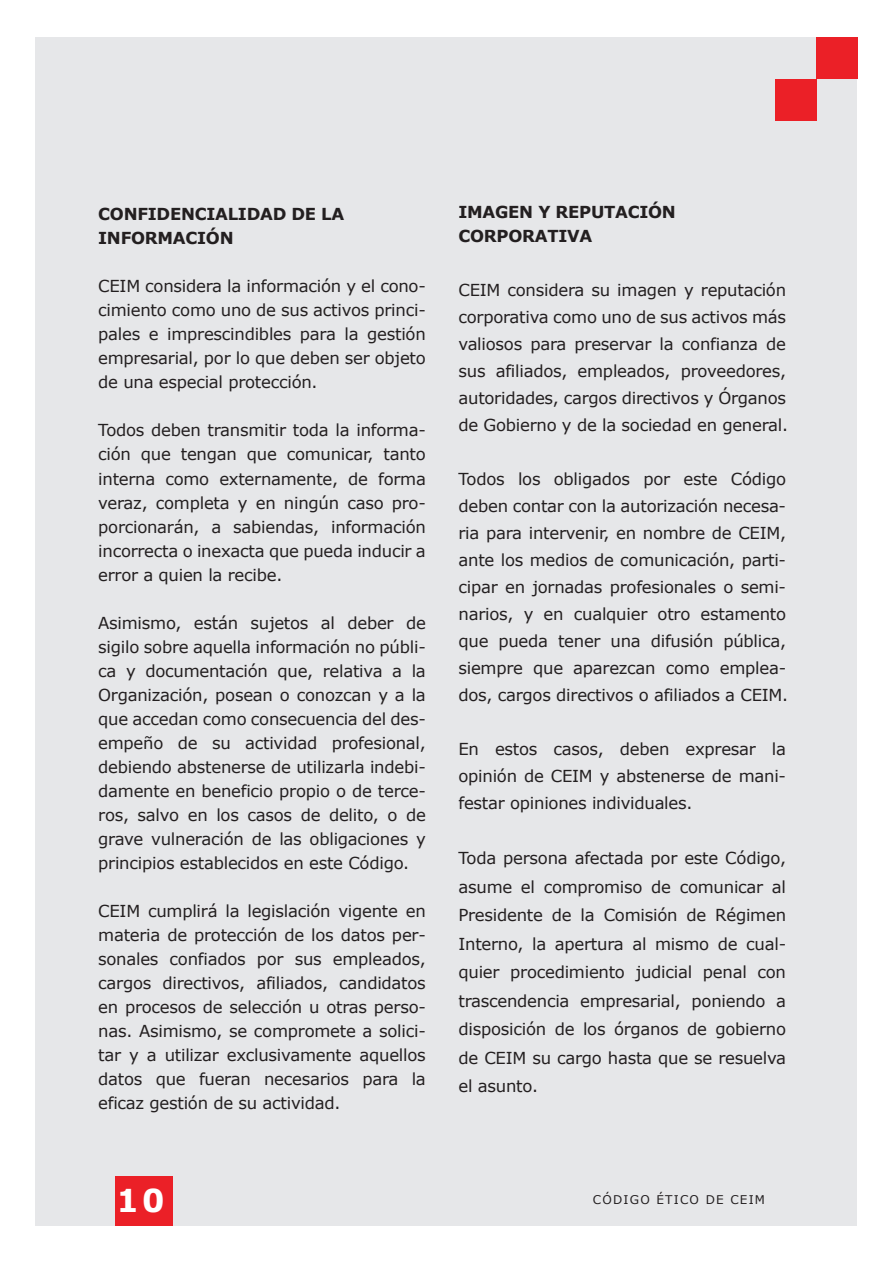
<style>
.page{position:relative;width:893px;height:1263px;background:#fff}
.page>*{position:absolute;margin:0;border:0;box-sizing:border-box;transform-origin:0 0}
.t1{font:700 31.5px "Verdana";color:#fff}
.t2{font:16.5px/24px "Verdana";letter-spacing:-.015em;color:#231f20;text-align:justify}
.t3{font:700 16.5px/24px "Verdana";letter-spacing:-.015em;color:#231f20}
.t4{font:12px "Verdana";letter-spacing:.1em;color:#231f20}
</style>
<div class="page">
<div style="left:36px;top:37px;width:821px;height:1188px;background:#e6e7e9"></div>
<div style="left:115px;top:1176px;width:57px;height:50px;background:#eb2027"></div>
<div style="left:817px;top:38px;width:41px;height:41px;background:#eb2027"></div>
<div style="left:775px;top:80px;width:41px;height:41px;background:#eb2027"></div>
<p class="t3" style="left:98px;top:203px;width:248px">CONFIDENCIALIDAD DE LA<br>INFORMACIÓN</p>
<p class="t2" style="left:98px;top:275px;width:329px">CEIM considera la información y el cono&shy;cimiento como uno de sus activos princi&shy;pales e imprescindibles para la gestión empresarial, por lo que deben ser objeto de una especial protección.</p>
<p class="t2" style="left:98px;top:419px;width:329px">Todos deben transmitir toda la informa&shy;ción que tengan que comunicar, tanto interna como externamente, de forma veraz, completa y en ningún caso pro&shy;porcionarán, a sabiendas, información incorrecta o inexacta que pueda inducir a error a quien la recibe.</p>
<p class="t2" style="left:98px;top:611px;width:329px">Asimismo, están sujetos al deber de sigilo sobre aquella información no públi&shy;ca y documentación que, relativa a la Organización, posean o conozcan y a la que accedan como consecuencia del des&shy;empeño de su actividad profesional, debiendo abstenerse de utilizarla indebi&shy;damente en beneficio propio o de terce&shy;ros, salvo en los casos de delito, o de grave vulneración de las obligaciones y principios establecidos en este Código.</p>
<p class="t2" style="left:98px;top:899px;width:329px">CEIM cumplirá la legislación vigente en materia de protección de los datos per&shy;sonales confiados por sus empleados, cargos directivos, afiliados, candidatos en procesos de selección u otras perso&shy;nas. Asimismo, se compromete a solici&shy;tar y a utilizar exclusivamente aquellos datos que fueran necesarios para la eficaz gestión de su actividad.</p>
<p class="t3" style="left:458px;top:200px;width:219px">IMAGEN Y REPUTACIÓN<br>CORPORATIVA</p>
<p class="t2" style="left:458px;top:276px;width:331px;line-height:27px;text-align:left">CEIM considera su imagen y reputación corporativa como uno de sus activos más valiosos para preservar la confianza de sus afiliados, empleados, proveedores, autoridades, cargos directivos y Órganos de Gobierno y de la sociedad en general.</p>
<p class="t2" style="left:458px;top:465px;width:331px;line-height:27px;text-align:left">Todos los obligados por este Código deben contar con la autorización necesa&shy;ria para intervenir, en nombre de CEIM, ante los medios de comunicación, parti&shy;cipar en jornadas profesionales o semi&shy;narios, y en cualquier otro estamento que pueda tener una difusión pública, siempre que aparezcan como emplea&shy;dos, cargos directivos o afiliados a CEIM.</p>
<p class="t2" style="left:458px;top:735px;width:329px;line-height:27px">En estos casos, deben expresar la opinión de CEIM y abstenerse de mani&shy;festar opiniones individuales.</p>
<p class="t2" style="left:458px;top:844px;width:329px;line-height:28.5px">Toda persona afectada por este Código, asume el compromiso de comunicar al Presidente de la Comisión de Régimen Interno, la apertura al mismo de cual&shy;quier procedimiento judicial penal con trascendencia empresarial, poniendo a disposición de los órganos de gobierno de CEIM su cargo hasta que se resuelva el asunto.</p>
<h1 class="t1" style="left:117px;top:1180px;width:49px">10</h1>
<p class="t4" style="left:593px;top:1192px;width:174px">CÓDIGO ÉTICO DE CEIM</p>
</div>
